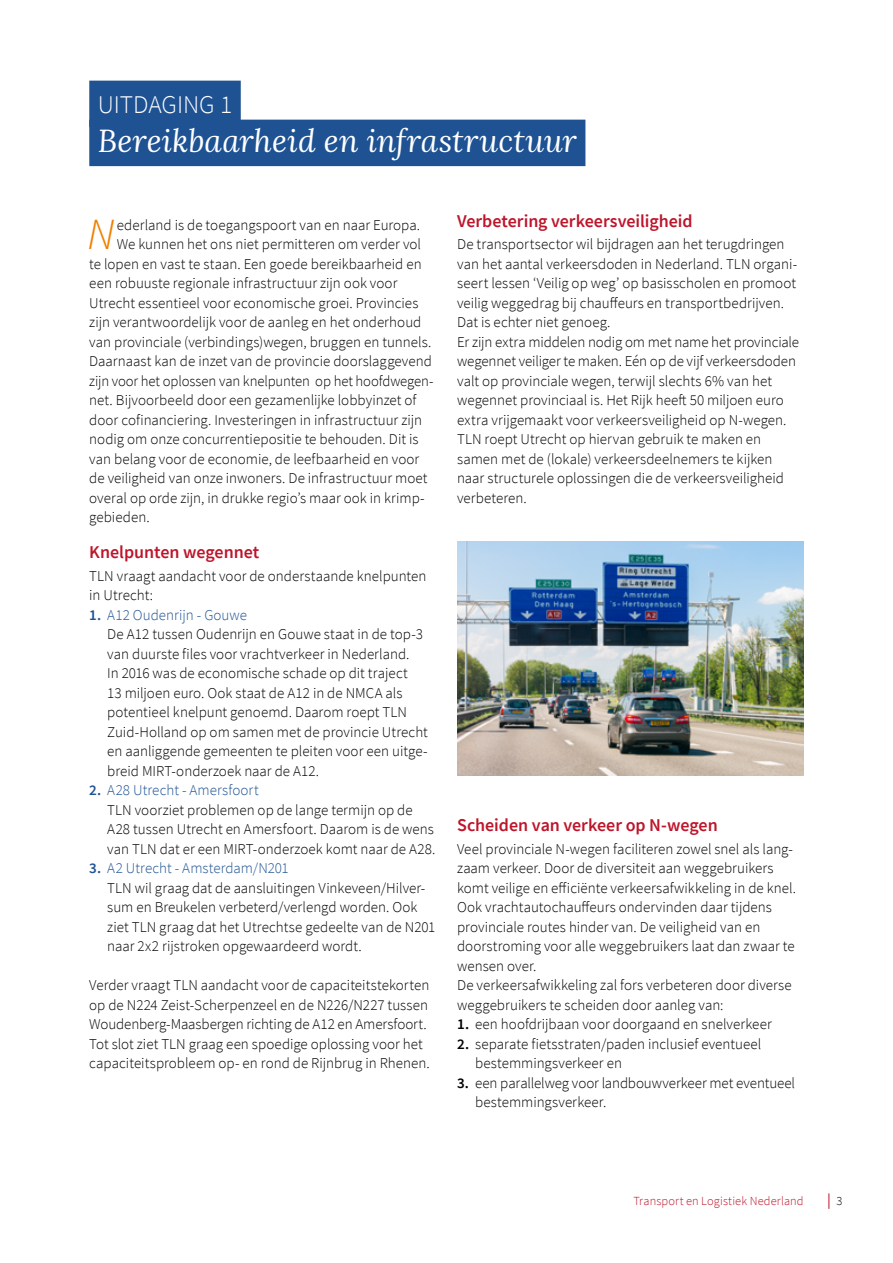
<style>
.page{position:relative;width:893px;height:1263px;background:#fff}
.page>*{position:absolute;margin:0;border:0;box-sizing:border-box;transform-origin:0 0}
.t1{font:italic 300 44.55px "Source Sans Pro";color:#f07f00}
.t2{font:italic 31.5px "Lora";color:#fff}
.t3{font:300 25.5px "Source Sans Pro";letter-spacing:-.005em;color:#fff}
.t4{font:600 18px "Source Sans Pro";letter-spacing:-.005em;color:#be152b}
.t5{font:600 15.45px "Source Sans Pro";color:#be152b;scale:.8 1}
.t6{font:300 15px/19.5px "Source Sans Pro";color:#000}
.t7{font:300 12.3px "Source Sans Pro";letter-spacing:.01em;color:#be152b}
.s1{font-weight:600;color:#1e5293}
.s2{color:#1e5293}
.s3{font-weight:600}
.s4{font-weight:300;font-size:12.3px;color:#000}
</style>
<div class="page">
<div style="left:89px;top:81px;width:152px;height:46px;background:#1e5293"></div>
<div style="left:89px;top:120px;width:496px;height:46px;background:#1e5293"></div>
<img style="left:457px;top:542px;width:347px;height:234px">
<h3 class="t3" style="left:98px;top:88px;width:136px">UITDAGING 1</h3>
<h2 class="t2" style="left:98px;top:119px;width:481px">Bereikbaarheid en infrastructuur</h2>
<h1 class="t1" style="left:88px;top:207px;width:28px">N</h1>
<p class="t6" style="left:117px;top:215px;width:305px">ederland is de toegangspoort van en naar Europa.</p>
<p class="t6" style="left:117px;top:234px;width:306px">We kunnen het ons niet permitteren om verder vol</p>
<p class="t6" style="left:89px;top:254px;width:334px">te lopen en vast te staan. Een goede bereikbaarheid en</p>
<p class="t6" style="left:89px;top:273px;width:310px">een robuuste regionale infrastructuur zijn ook voor</p>
<p class="t6" style="left:89px;top:293px;width:331px">Utrecht essentieel voor economische groei. Provincies</p>
<p class="t6" style="left:89px;top:312px;width:334px">zijn verantwoordelijk voor de aanleg en het onderhoud</p>
<p class="t6" style="left:89px;top:332px;width:344px">van provinciale (verbindings)wegen, bruggen en tunnels.</p>
<p class="t6" style="left:89px;top:351px;width:344px">Daarnaast kan de inzet van de provincie doorslaggevend</p>
<p class="t6" style="left:89px;top:371px;width:346px">zijn voor het oplossen van knelpunten op het hoofdwegen-</p>
<p class="t6" style="left:89px;top:390px;width:329px">net. Bijvoorbeeld door een gezamenlijke lobbyinzet of</p>
<p class="t6" style="left:89px;top:410px;width:334px">door cofinanciering. Investeringen in infrastructuur zijn</p>
<p class="t6" style="left:89px;top:429px;width:331px">nodig om onze concurrentiepositie te behouden. Dit is</p>
<p class="t6" style="left:89px;top:449px;width:332px">van belang voor de economie, de leefbaarheid en voor</p>
<p class="t6" style="left:89px;top:468px;width:340px">de veiligheid van onze inwoners. De infrastructuur moet</p>
<p class="t6" style="left:89px;top:488px;width:337px">overal op orde zijn, in drukke regio’s maar ook in krimp-</p>
<p class="t6" style="left:89px;top:507px;width:62px">gebieden.</p>
<p class="t4" style="left:89px;top:540px;width:172px">Knelpunten wegennet</p>
<p class="t6" style="left:89px;top:566px;width:339px">TLN vraagt aandacht voor de onderstaande knelpunten in Utrecht:</p>
<p class="t6" style="left:107px;top:605px;width:322px;text-indent:-18px"><span class="s1">1.</span> <span class="s2">A12 Oudenrijn - Gouwe<br></span>De A12 tussen Oudenrijn en Gouwe staat in de top-3 van duurste files voor vrachtverkeer in Nederland.<br>In 2016 was de economische schade op dit traject<br>13 miljoen euro. Ook staat de A12 in de NMCA als potentieel knelpunt genoemd. Daarom roept TLN Zuid-Holland op om samen met de provincie Utrecht en aanliggende gemeenten te pleiten voor een uitge&shy;breid MIRT-onderzoek naar de A12.</p>
<p class="t6" style="left:107px;top:780px;width:330px;text-indent:-18px"><span class="s1">2.</span> <span class="s2">A28 Utrecht - Amersfoort<br></span>TLN voorziet problemen op de lange termijn op de A28 tussen Utrecht en Amersfoort. Daarom is de wens van TLN dat er een MIRT-onderzoek komt naar de A28.</p>
<p class="t6" style="left:107px;top:858px;width:330px;text-indent:-18px"><span class="s1">3.</span> <span class="s2">A2 Utrecht - Amsterdam/N201<br></span>TLN wil graag dat de aansluitingen Vinkeveen/Hilver&shy;sum en Breukelen verbeterd/verlengd worden. Ook ziet TLN graag dat het Utrechtse gedeelte van de N201 naar 2x2 rijstroken opgewaardeerd wordt.</p>
<p class="t6" style="left:89px;top:975px;width:342px">Verder vraagt TLN aandacht voor de capaciteitstekorten op de N224 Zeist-Scherpenzeel en de N226/N227 tussen Woudenberg-Maasbergen richting de A12 en Amersfoort.<br>Tot slot ziet TLN graag een spoedige oplossing voor het capaciteitsprobleem op- en rond de Rijnbrug in Rhenen.</p>
<p class="t4" style="left:457px;top:209px;width:237px">Verbetering verkeersveiligheid</p>
<p class="t6" style="left:457px;top:234px;width:344px">De transportsector wil bijdragen aan het terugdringen van het aantal verkeersdoden in Nederland. TLN organi&shy;seert lessen ‘Veilig op weg’ op basisscholen en promoot veilig weggedrag bij chauffeurs en transportbedrijven.<br>Dat is echter niet genoeg.<br>Er zijn extra middelen nodig om met name het provinciale wegennet veiliger te maken. Eén op de vijf verkeersdoden valt op provinciale wegen, terwijl slechts 6% van het wegennet provinciaal is. Het Rijk heeft 50 miljoen euro extra vrijgemaakt voor verkeersveiligheid op N-wegen.<br>TLN roept Utrecht op hiervan gebruik te maken en samen met de (lokale) verkeersdeelnemers te kijken naar structurele oplossingen die de verkeersveiligheid verbeteren.</p>
<p class="t4" style="left:457px;top:813px;width:262px">Scheiden van verkeer op N-wegen</p>
<p class="t6" style="left:457px;top:839px;width:341px">Veel provinciale N-wegen faciliteren zowel snel als lang&shy;zaam verkeer. Door de diversiteit aan weggebruikers komt veilige en efficiënte verkeersafwikkeling in de knel.<br>Ook vrachtautochauffeurs ondervinden daar tijdens provinciale routes hinder van. De veiligheid van en doorstroming voor alle weggebruikers laat dan zwaar te wensen over.<br>De verkeersafwikkeling zal fors verbeteren door diverse weggebruikers te scheiden door aanleg van:</p>
<p class="t6" style="left:457px;top:1014px;width:316px"><span class="s3">1.</span> een hoofdrijbaan voor doorgaand en snelverkeer</p>
<p class="t6" style="left:475px;top:1034px;width:288px;text-indent:-18px"><span class="s3">2.</span> separate fietsstraten/paden inclusief eventueel bestemmingsverkeer en</p>
<p class="t6" style="left:475px;top:1073px;width:322px;text-indent:-18px"><span class="s3">3.</span> een parallelweg voor landbouwverkeer met eventueel bestemmingsverkeer.</p>
<p class="t7" style="left:634px;top:1193px;width:172px">Transport en Logistiek Nederland</p>
<p class="t5" style="left:827px;top:1189px;width:20px">| <span class="s4">3</span></p>
</div>
